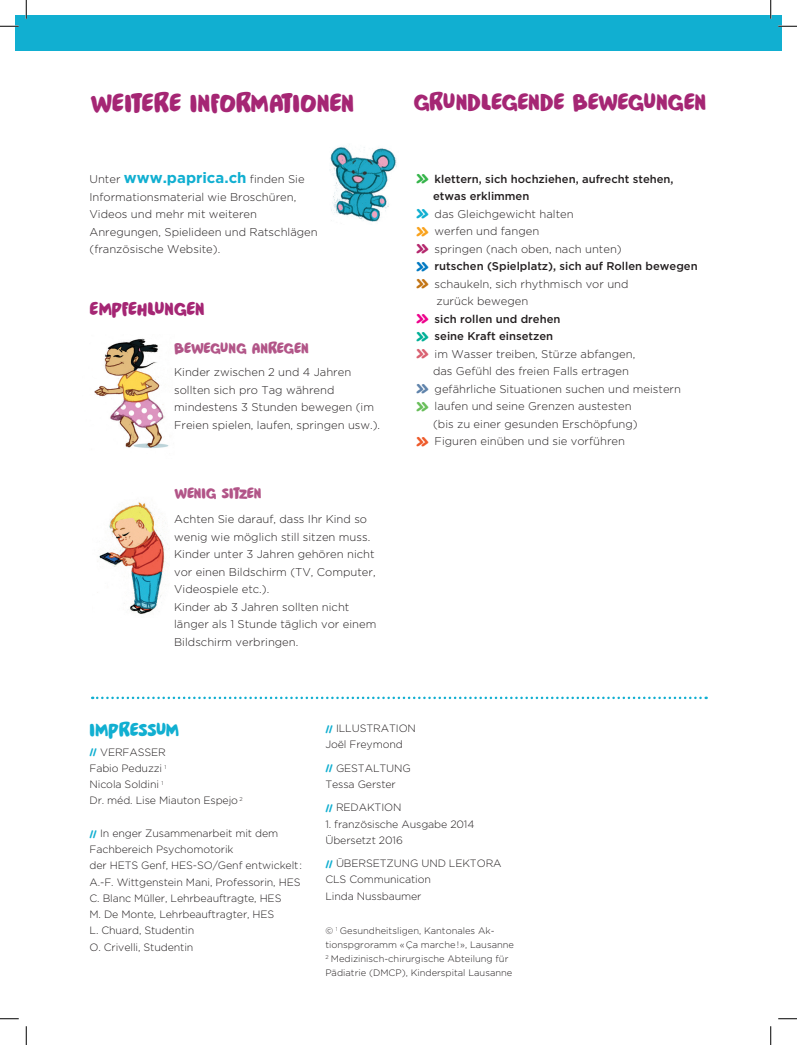
<style>
.page{position:relative;width:797px;height:1045px;background:#fff}
.page>*{position:absolute;margin:0;border:0;box-sizing:border-box;transform-origin:0 0}
.t1{font:27.5px "Pardesi";letter-spacing:-.025em;color:#a52674}
.t2{font:25px "Pardesi";letter-spacing:-.02em;color:#a52674}
.t3{font:20px "Pardesi";letter-spacing:-.025em;color:#a52674}
.t4{font:20px "Pardesi";letter-spacing:-.03em;color:#11afd1}
.t5{font:16.25px "Pardesi";letter-spacing:-.03em;color:#b25588}
.t6{font:300 11.25px/17.5px "Gotham";color:#231f20}
.t7{font:500 11.25px "Gotham";color:#231f20}
.t8{font:300 10.62px/16.2px "Gotham";letter-spacing:-.01em;color:#231f20}
.t9{font:300 9.38px/13.8px "Gotham";color:#231f20}
.s1{font-weight:700;font-size:15px;color:#11afd1}
.s2{font-family:"Pardesi";font-weight:400;font-size:17.5px;color:#35b44a}
.s3{font-family:"Pardesi";font-weight:400;font-size:17.5px;color:#11afd1}
.s4{font-family:"Pardesi";font-weight:400;font-size:17.5px;color:#f9a21c}
.s5{font-family:"Pardesi";font-weight:400;font-size:17.5px;color:#b4276d}
.s6{font-family:"Pardesi";font-weight:400;font-size:17.5px;color:#0079c2}
.s7{font-family:"Pardesi";font-weight:400;font-size:17.5px;color:#c27414}
.s8{font-family:"Pardesi";font-weight:400;font-size:17.5px;color:#ed028c}
.s9{font-family:"Pardesi";font-weight:400;font-size:17.5px;color:#00b097}
.s10{font-family:"Pardesi";font-weight:400;font-size:17.5px;color:#d96171}
.s11{font-family:"Pardesi";font-weight:400;font-size:17.5px;color:#5f83ab}
.s12{font-family:"Pardesi";font-weight:400;font-size:17.5px;color:#68be5a}
.s13{font-family:"Pardesi";font-weight:400;font-size:17.5px;color:#ee5a2a}
.s14{font-family:"Pardesi";font-weight:400;color:#11afd1}
</style>
<div class="page">
<div style="left:16px;top:16px;width:765px;height:35px;background:#11afd1"></div>
<img style="left:330px;top:146px;width:67px;height:76px">
<img style="left:94px;top:338px;width:75px;height:110px">
<img style="left:97px;top:502px;width:73px;height:112px">
<svg style="left:92px;top:696px;width:614px;height:3px"></svg>
<svg style="left:0;top:25px;width:19px;height:2px"></svg>
<svg style="left:778px;top:25px;width:19px;height:2px"></svg>
<svg style="left:0;top:1018px;width:19px;height:1px"></svg>
<svg style="left:778px;top:1018px;width:19px;height:1px"></svg>
<svg style="left:25px;top:0;width:2px;height:19px"></svg>
<svg style="left:25px;top:1026px;width:2px;height:19px"></svg>
<svg style="left:770px;top:0;width:1px;height:19px"></svg>
<svg style="left:770px;top:1026px;width:1px;height:19px"></svg>
<h1 class="t1" style="left:90px;top:83px;width:265px">WEITERE INFORMATIONEN</h1>
<p class="t6" style="left:89px;top:170px;width:230px">Unter <span class="s1">www.paprica.ch</span> finden Sie Informationsmaterial wie Broschüren, Videos und mehr mit weiteren Anregungen, Spielideen und Ratschlägen (französische Website).</p>
<h3 class="t3" style="left:89px;top:294px;width:117px">EMPFEHLUNGEN</h3>
<h3 class="t5" style="left:174px;top:336px;width:136px">BEWEGUNG ANREGEN</h3>
<p class="t6" style="left:174px;top:363px;width:207px">Kinder zwischen 2 und 4 Jahren sollten sich pro Tag während mindestens 3 Stunden bewegen (im Freien spielen, laufen, springen usw.).</p>
<h3 class="t5" style="left:174px;top:482px;width:89px">WENIG SITZEN</h3>
<p class="t6" style="left:174px;top:510px;width:204px">Achten Sie darauf, dass Ihr Kind so wenig wie möglich still sitzen muss.<br>Kinder unter 3 Jahren gehören nicht vor einen Bildschirm (TV, Computer,<br>Videospiele etc.).<br>Kinder ab 3 Jahren sollten nicht länger als 1 Stunde täglich vor einem<br>Bildschirm verbringen.</p>
<h2 class="t2" style="left:413px;top:84px;width:294px">GRUNDLEGENDE BEWEGUNGEN</h2>
<p class="t7" style="left:416px;top:172px;width:259px"><span class="s2">»</span> klettern, sich hochziehen, aufrecht stehen,</p>
<p class="t7" style="left:433px;top:190px;width:98px">etwas erklimmen</p>
<p class="t6" style="left:416px;top:205px;width:159px"><span class="s3">»</span> das Gleichgewicht halten</p>
<p class="t6" style="left:416px;top:222px;width:124px"><span class="s4">»</span> werfen und fangen</p>
<p class="t6" style="left:416px;top:240px;width:207px"><span class="s5">»</span> springen (nach oben, nach unten)</p>
<p class="t7" style="left:416px;top:260px;width:283px"><span class="s6">»</span> rutschen (Spielplatz), sich auf Rollen bewegen</p>
<p class="t6" style="left:416px;top:275px;width:214px"><span class="s7">»</span> schaukeln, sich rhythmisch vor und</p>
<p class="t6" style="left:436px;top:292px;width:93px">zurück bewegen</p>
<p class="t7" style="left:416px;top:312px;width:146px"><span class="s8">»</span> sich rollen und drehen</p>
<p class="t7" style="left:416px;top:330px;width:138px"><span class="s9">»</span> seine Kraft einsetzen</p>
<p class="t6" style="left:416px;top:345px;width:221px"><span class="s10">»</span> im Wasser treiben, Stürze abfangen,</p>
<p class="t6" style="left:433px;top:362px;width:197px">das Gefühl des freien Falls ertragen</p>
<p class="t6" style="left:416px;top:380px;width:266px"><span class="s11">»</span> gefährliche Situationen suchen und meistern</p>
<p class="t6" style="left:416px;top:397px;width:217px"><span class="s12">»</span> laufen und seine Grenzen austesten</p>
<p class="t6" style="left:433px;top:415px;width:206px">(bis zu einer gesunden Erschöpfung)</p>
<p class="t6" style="left:416px;top:432px;width:210px"><span class="s13">»</span> Figuren einüben und sie vorführen</p>
<h3 class="t4" style="left:89px;top:715px;width:91px">IMPRESSUM</h3>
<p class="t8" style="left:89px;top:743px;width:155px"><span class="s14">//</span> VERFASSER<br>Fabio Peduzzi <sup>1<br></sup>Nicola Soldini <sup>1<br></sup>Dr. méd. Lise Miauton Espejo <sup>2</sup></p>
<p class="t8" style="left:89px;top:825px;width:214px"><span class="s14">//</span> In enger Zusammenarbeit mit dem Fachbereich Psychomotorik<br>der HETS Genf, HES-SO/Genf entwickelt :<br>A.-F. Wittgenstein Mani, Professorin, HES C. Blanc Müller, Lehrbeauftragte, HES<br>M. De Monte, Lehrbeauftragter, HES<br>L. Chuard, Studentin<br>O. Crivelli, Studentin</p>
<p class="t8" style="left:325px;top:720px;width:92px"><span class="s14">//</span> ILLUSTRATION<br>Joël Freymond</p>
<p class="t8" style="left:325px;top:759px;width:87px"><span class="s14">//</span> GESTALTUNG<br>Tessa Gerster</p>
<p class="t8" style="left:325px;top:799px;width:78px"><span class="s14">//</span> REDAKTION</p>
<p class="t8" style="left:325px;top:815px;width:151px">1. französische Ausgabe 2014<br>Übersetzt 2016</p>
<p class="t8" style="left:325px;top:855px;width:178px"><span class="s14">//</span> ÜBERSETZUNG UND LEKTORA<br>CLS Communication<br>Linda Nussbaumer</p>
<p class="t9" style="left:325px;top:924px;width:190px">© <sup>1</sup> Gesundheitsligen, Kantonales Ak&shy;tionspgroramm «Ça marche!», Lausanne <sup>2</sup> Medizinisch-chirurgische Abteilung für Pädiatrie (DMCP), Kinderspital Lausanne</p>
</div>
